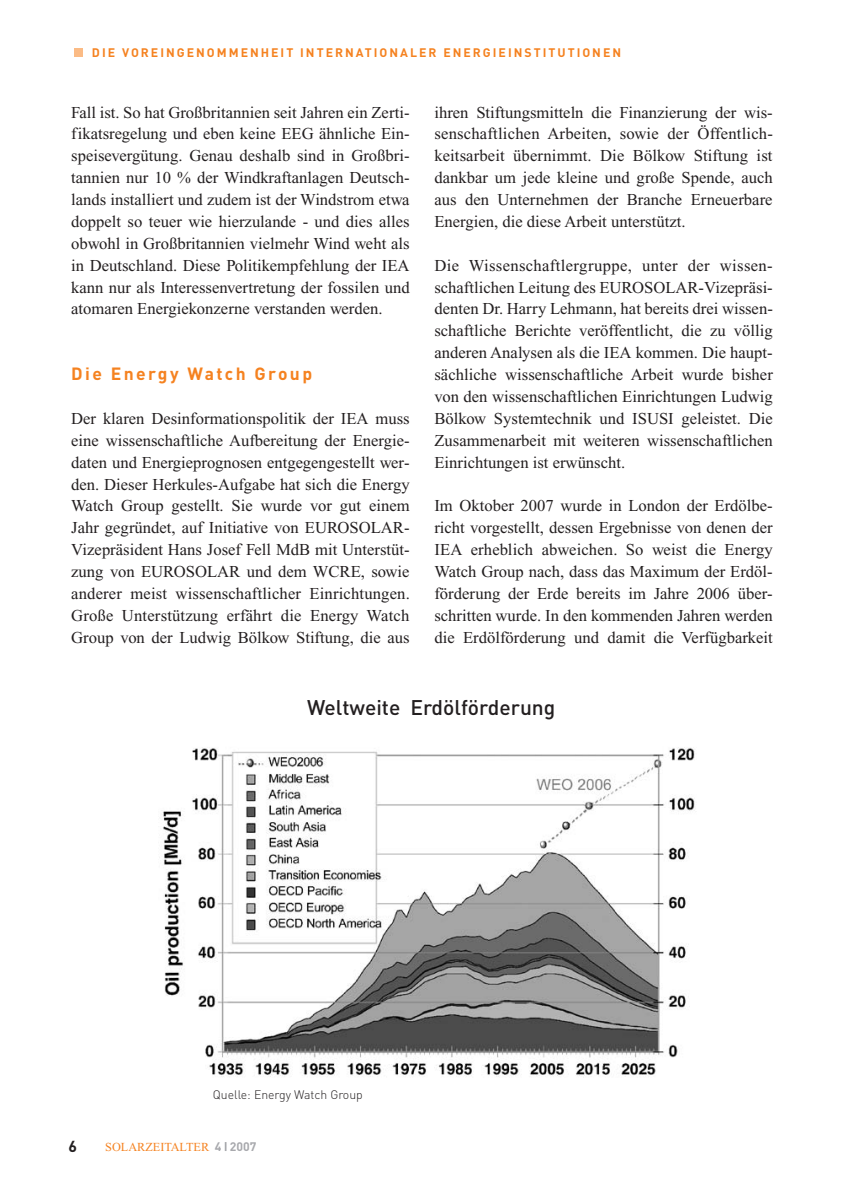
<style>
.page{position:relative;width:844px;height:1191px;background:#fff}
.page>*{position:absolute;margin:0;border:0;box-sizing:border-box;transform-origin:0 0}
.t1{font:500 21px "DIN";color:#231f20}
.t2{font:700 17.5px "DIN";letter-spacing:.135em;color:#f58220}
.t3{font:16.62px/21.9px "Times New Roman";color:#231f20;text-align:justify}
.t4{font:700 15.75px "DIN";color:#231f20}
.t5{font:700 12.25px "DIN";letter-spacing:.165em;color:#f58220}
.t6{font:300 12.25px "DIN";color:#231f20}
.t7{font:12.25px "Times New Roman";color:#f58220}
.s1{font-family:"DIN";font-weight:700;color:#a8a9ad}
</style>
<div class="page">
<div style="left:74px;top:48px;width:9px;height:9px;background:#fbbb85"></div>
<img style="left:159px;top:747px;width:536px;height:330px">
<p class="t5" style="left:92px;top:46px;width:530px">DIE VOREINGENOMMENHEIT INTERNATIONALER ENERGIEINSTITUTIONEN</p>
<p class="t3" style="left:71px;top:103px;width:340px">Fall ist. So hat Großbritannien seit Jahren ein Zerti&shy;fikatsregelung und eben keine EEG ähnliche Ein&shy;speisevergütung. Genau deshalb sind in Großbri&shy;tannien nur 10 % der Windkraftanlagen Deutsch&shy;lands installiert und zudem ist der Windstrom etwa doppelt so teuer wie hierzulande - und dies alles obwohl in Großbritannien vielmehr Wind weht als in Deutschland. Diese Politikempfehlung der IEA kann nur als Interessenvertretung der fossilen und atomaren Energiekonzerne verstanden werden.</p>
<p class="t2" style="left:71px;top:364px;width:242px">Die Energy Watch Group</p>
<p class="t3" style="left:71px;top:409px;width:340px">Der klaren Desinformationspolitik der IEA muss eine wissenschaftliche Aufbereitung der Energie&shy;daten und Energieprognosen entgegengestellt wer&shy;den. Dieser Herkules-Aufgabe hat sich die Energy Watch Group gestellt. Sie wurde vor gut einem Jahr gegründet, auf Initiative von EUROSOLAR-Vizepräsident Hans Josef Fell MdB mit Unterstüt&shy;zung von EUROSOLAR und dem WCRE, sowie anderer meist wissenschaftlicher Einrichtungen.<br>Große Unterstützung erfährt die Energy Watch Group von der Ludwig Bölkow Stiftung, die aus</p>
<p class="t3" style="left:434px;top:103px;width:340px">ihren Stiftungsmitteln die Finanzierung der wis&shy;senschaftlichen Arbeiten, sowie der Öffentlich&shy;keitsarbeit übernimmt. Die Bölkow Stiftung ist dankbar um jede kleine und große Spende, auch aus den Unternehmen der Branche Erneuerbare Energien, die diese Arbeit unterstützt.</p>
<p class="t3" style="left:434px;top:256px;width:340px">Die Wissenschaftlergruppe, unter der wissen&shy;schaftlichen Leitung des EUROSOLAR-Vizepräsi&shy;denten Dr. Harry Lehmann, hat bereits drei wissen&shy;schaftliche Berichte veröffentlicht, die zu völlig anderen Analysen als die IEA kommen. Die haupt&shy;sächliche wissenschaftliche Arbeit wurde bisher von den wissenschaftlichen Einrichtungen Ludwig Bölkow Systemtechnik und ISUSI geleistet. Die Zusammenarbeit mit weiteren wissenschaftlichen Einrichtungen ist erwünscht.</p>
<p class="t3" style="left:434px;top:496px;width:340px">Im Oktober 2007 wurde in London der Erdölbe&shy;richt vorgestellt, dessen Ergebnisse von denen der IEA erheblich abweichen. So weist die Energy Watch Group nach, dass das Maximum der Erdöl&shy;förderung der Erde bereits im Jahre 2006 über&shy;schritten wurde. In den kommenden Jahren werden die Erdölförderung und damit die Verfügbarkeit</p>
<p class="t1" style="left:307px;top:695px;width:250px">Weltweite Erdölförderung</p>
<p class="t6" style="left:213px;top:1088px;width:151px">Quelle: Energy Watch Group</p>
<p class="t4" style="left:68px;top:1137px;width:10px">6</p>
<p class="t7" style="left:105px;top:1142px;width:153px">SOLARZEITALTER <span class="s1">4 2007</span></p>
</div>
